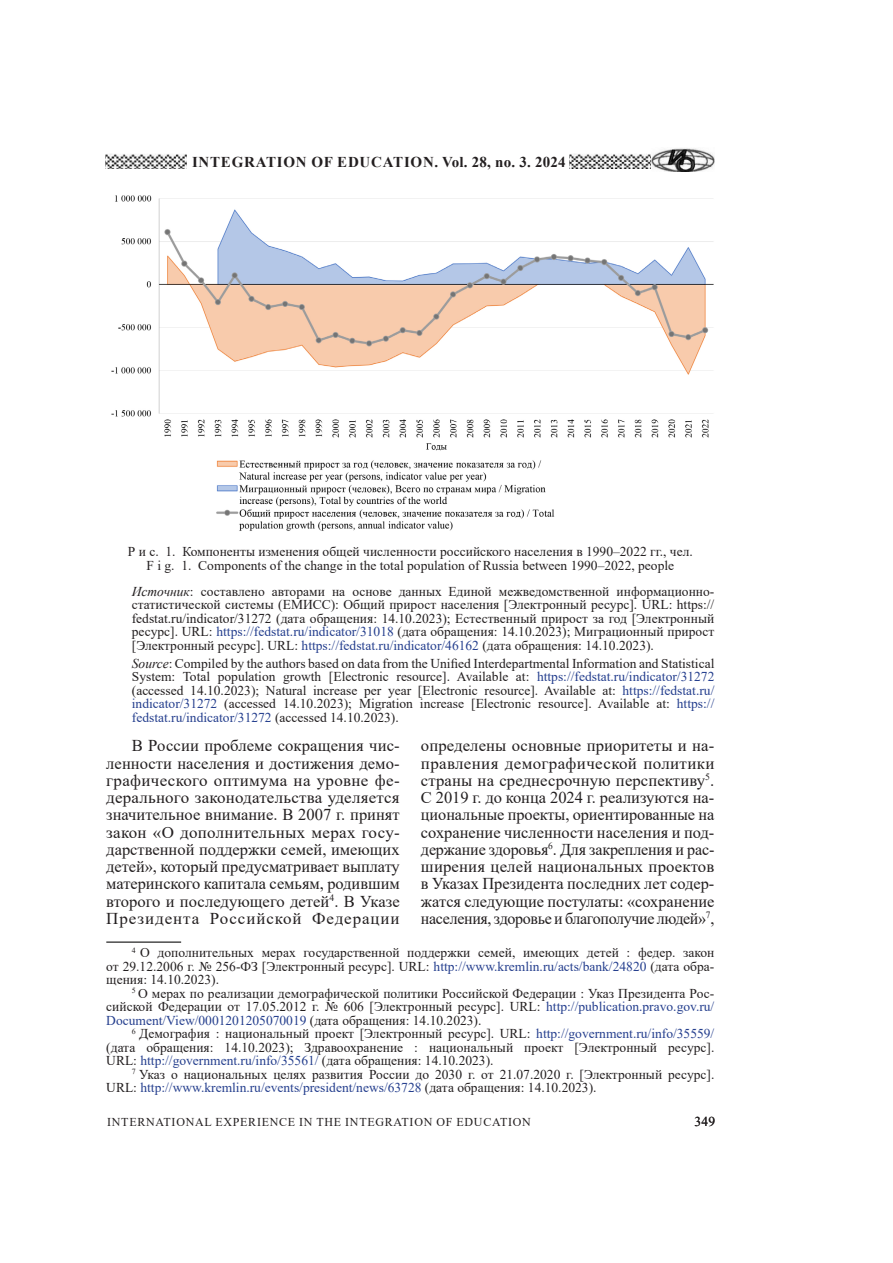
<style>
.page{position:relative;width:893px;height:1263px;background:#fff}
.page>*{position:absolute;margin:0;border:0;box-sizing:border-box;transform-origin:0 0}
.t1{font:16.5px/17.2px "Times New Roman";letter-spacing:-.005em;color:#231f20;text-align:justify}
.t2{font:700 15px "Times New Roman";letter-spacing:.05em;color:#231f20}
.t3{font:13.5px/13.5px "Times New Roman";color:#231f20;text-align:justify}
.t4{font:12px "Times New Roman";letter-spacing:.06em;color:#231f20}
.s1{font-style:italic}
.s2{color:#253f8e}
</style>
<div class="page">
<img style="left:651px;top:148px;width:64px;height:23px">
<img style="left:570px;top:154px;width:80px;height:14px">
<img style="left:106px;top:154px;width:81px;height:15px">
<img style="left:111px;top:195px;width:603px;height:336px">
<hr style="left:106px;top:941px;width:75px;height:2px;background:#000">
<p class="t2" style="left:192px;top:151px;width:375px">INTEGRATION OF EDUCATION. Vol. 28, no. 3. 2024</p>
<p class="t3" style="left:128px;top:544px;width:566px;text-align:center">Р и с. 1. Компоненты изменения общей численности российского населения в 1990–2022 гг., чел.<br>F i g. 1. Components of the change in the total population of Russia between 1990–2022, people</p>
<p class="t3" style="left:132px;top:584px;width:584px"><span class="s1">Источник</span>: cоставлено авторами на основе данных Единой межведомственной информационно&shy;статистической системы (ЕМИСС): Общий прирост населения [Электронный ресурс]. URL: https:// fedstat.ru/indicator/31272 (дата обращения: 14.10.2023); Естественный прирост за год [Электронный ресурс]. URL: <span class="s2">https://fedstat.ru/indicator/31018</span> (дата обращения: 14.10.2023); Миграционный прирост [Электронный ресурс]. URL: <span class="s2">https://fedstat.ru/indicator/46162</span> (дата обращения: 14.10.2023).</p>
<p class="t3" style="left:132px;top:656px;width:584px"><span class="s1">Source</span>: Сompiled by the authors based on data from the Unified Interdepartmental Information and Statistical System: Total population growth [Electronic resource]. Available at: <span class="s2">https://fedstat.ru/indicator/31272 </span>(accessed 14.10.2023); Natural increase per year [Electronic resource]. Available at: <span class="s2">https://fedstat.ru/ indicator/31272</span> (accessed 14.10.2023); Migration increase [Electronic resource]. Available at: <span class="s2">https:// fedstat.ru/indicator/31272</span> (accessed 14.10.2023).</p>
<p class="t1" style="left:106px;top:737px;width:295px;text-indent:26px">В России проблеме сокращения чис&shy;ленности населения и достижения демо&shy;графического оптимума на уровне фе&shy;дерального законодательства уделяется значительное внимание. В 2007 г. принят закон «О дополнительных мерах госу&shy;дарственной поддержки семей, имеющих детей», который предусматривает выплату материнского капитала семьям, родившим второго и последующего детей<sup>4</sup>. В Указе Президента Российской Федерации</p>
<p class="t1" style="left:421px;top:737px;width:295px">определены основные приоритеты и на&shy;правления демографической политики страны на среднесрочную перспективу<sup>5</sup>.<br>С 2019 г. до конца 2024 г. реализуются на&shy;циональные проекты, ориентированные на сохранение численности населения и под&shy;держание здоровья<sup>6</sup>. Для закрепления и рас&shy;ширения целей национальных проектов в Указах Президента последних лет содер&shy;жатся следующие постулаты: «сохранение населения, здоровье и благополучие людей»<sup>7</sup>,</p>
<p class="t3" style="left:106px;top:945px;width:610px;text-indent:26px"><sup>4</sup> О дополнительных мерах государственной поддержки семей, имеющих детей : федер. закон от 29.12.2006 г. № 256-ФЗ [Электронный ресурс]. URL: <span class="s2">http://www.kremlin.ru/acts/bank/24820</span> (дата обра&shy;щения: 14.10.2023).</p>
<p class="t3" style="left:106px;top:986px;width:610px;text-indent:26px"><sup>5</sup> О мерах по реализации демографической политики Российской Федерации : Указ Президента Рос&shy;сийской Федерации от 17.05.2012 г. № 606 [Электронный ресурс]. URL: <span class="s2">http://publication.pravo.gov.ru/ Document/View/0001201205070019</span> (дата обращения: 14.10.2023).</p>
<p class="t3" style="left:106px;top:1026px;width:610px;text-indent:26px"><sup>6</sup> Демография : национальный проект [Электронный ресурс]. URL: <span class="s2">http://government.ru/info/35559/ </span>(дата обращения: 14.10.2023); Здравоохранение : национальный проект [Электронный ресурс].<br>URL: <span class="s2">http://government.ru/info/35561/</span> (дата обращения: 14.10.2023).</p>
<p class="t3" style="left:106px;top:1067px;width:610px;text-indent:26px"><sup>7</sup> Указ о национальных целях развития России до 2030 г. от 21.07.2020 г. [Электронный ресурс].<br>URL: <span class="s2">http://www.kremlin.ru/events/president/news/63728</span> (дата обращения: 14.10.2023).</p>
<p class="t4" style="left:107px;top:1113px;width:425px">INTERNATIONAL EXPERIENCE IN THE INTEGRATION OF EDUCATION</p>
<p class="t3" style="left:694px;top:1115px;width:22px">349</p>
</div>
